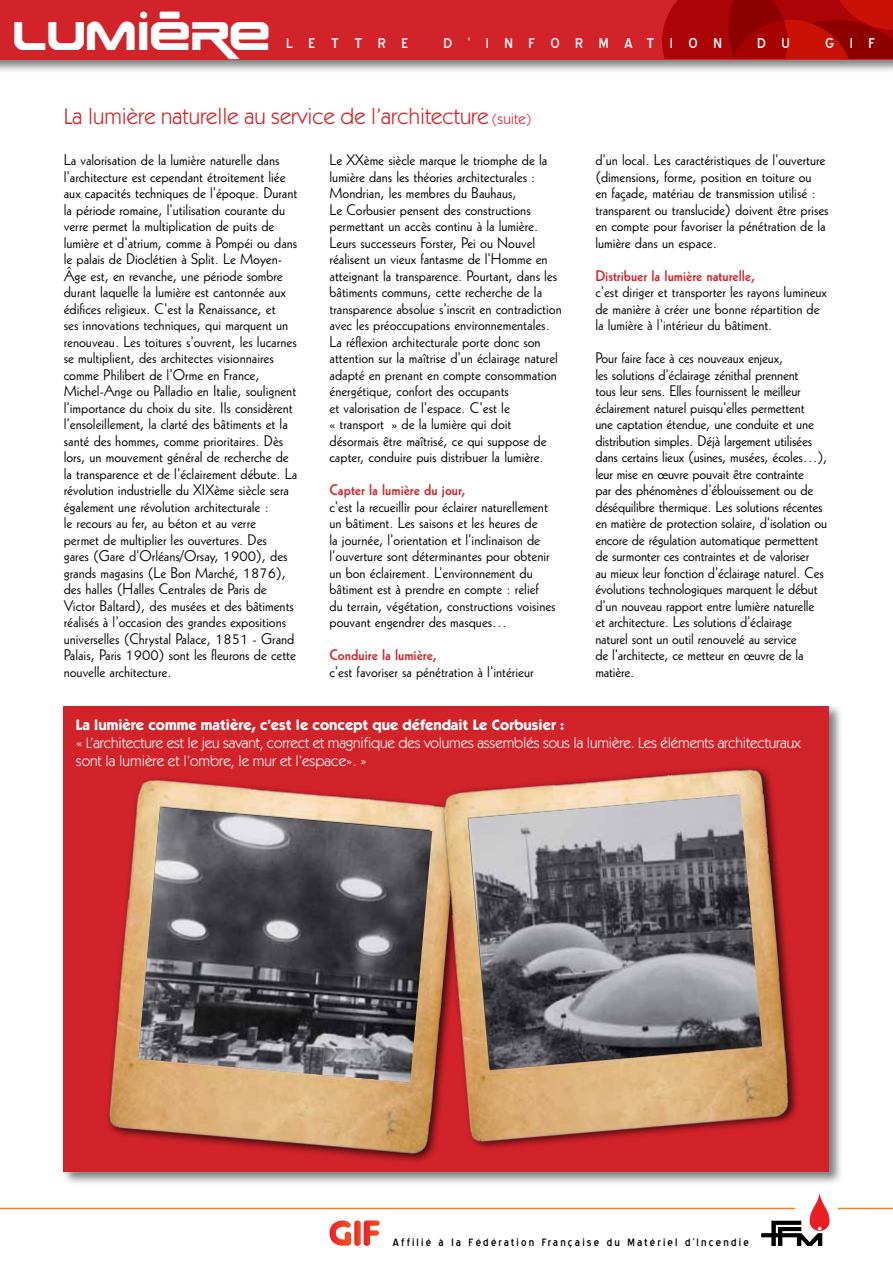
<style>
.page{position:relative;width:893px;height:1263px;background:#fff}
.page>*{position:absolute;margin:0;border:0;box-sizing:border-box;transform-origin:0 0}
.t1{font:39.75px "Earth Normal";color:#fff}
.t2{font:22.5px "Itc Kabel";color:#d2232a}
.t3{font:18px "Blue Highway";letter-spacing:.86em;color:#fff}
.t4{font:15px/16.5px "Geometric 231 BT Roman C";color:#000}
.t5{font:15px/18px "Itc Kabel";letter-spacing:-.01em;color:#fff}
.t6{font:15px "Geometric 231 BT Bold C";color:#d2232a}
.t7{font:700 15px "Itc Kabel";color:#fff}
.t8{font:13.5px "Blue Highway";letter-spacing:.16em;color:#000}
.s1{font-family:"Blue Highway";font-size:18px}
.s2{font-size:15px}
</style>
<div class="page">
<svg style="left:364px;top:1220px;width:16px;height:26px"></svg>
<svg style="left:354px;top:1220px;width:7px;height:26px"></svg>
<svg style="left:330px;top:1220px;width:21px;height:25px"></svg>
<svg style="left:761px;top:1193px;width:68px;height:53px"></svg>
<hr style="left:0;top:1208px;width:795px;height:1px;background:#f58220">
<div style="left:62px;top:704px;width:781px;height:481px;background:#000;opacity:.5"></div>
<div style="left:64px;top:706px;width:765px;height:465px;background:#d2232a"></div>
<div style="left:0;top:0;width:893px;height:74px;background:#000;opacity:.5"></div>
<svg style="left:0;top:0;width:893px;height:60px;background:#c71b20"></svg>
<div style="left:140px;top:12px;width:7px;height:7px;background:#fff;border-radius:50%"></div>
<div style="left:160px;top:12px;width:20px;height:7px;background:#fff;border-radius:2px"></div>
<hr style="left:838px;top:1208px;width:55px;height:1px;background:#f58220">
<img style="left:89px;top:778px;width:386px;height:394px">
<img style="left:138px;top:807px;width:285px;height:275px">
<img style="left:423px;top:767px;width:375px;height:393px">
<img style="left:468px;top:795px;width:294px;height:275px">
<h1 class="t1" style="left:13px;top:8px;width:397px">LUMIERE <span class="s1">L E T T R E</span></h1>
<p class="t3" style="left:443px;top:35px;width:280px">D’INFORMATION</p>
<p class="t3" style="left:757px;top:35px;width:34px">D U</p>
<p class="t3" style="left:825px;top:35px;width:51px">GIF</p>
<h2 class="t2" style="left:64px;top:103px;width:469px">La lumière naturelle au service de l’architecture <span class="s2">(suite)</span></h2>
<p class="t4" style="left:330px;top:151px;width:234px">Le XXème siècle marque le triomphe de la lumière dans les théories architecturales :<br>Mondrian, les membres du Bauhaus,<br>Le Corbusier pensent des constructions permettant un accès continu à la lumière.<br>Leurs successeurs Forster, Pei ou Nouvel réalisent un vieux fantasme de l’Homme en atteignant la transparence. Pourtant, dans les bâtiments communs, cette recherche de la transparence absolue s’inscrit en contradiction avec les préoccupations environnementales.<br>La réflexion architecturale porte donc son attention sur la maîtrise d’un éclairage naturel adapté en prenant en compte consommation énergétique, confort des occupants<br>et valorisation de l’espace. C’est le<br>« transport » de la lumière qui doit désormais être maîtrisé, ce qui suppose de capter, conduire puis distribuer la lumière.</p>
<p class="t6" style="left:330px;top:480px;width:138px">Capter la lumière du jour,</p>
<p class="t4" style="left:330px;top:498px;width:228px">c’est la recueillir pour éclairer naturellement un bâtiment. Les saisons et les heures de<br>la journée, l’orientation et l’inclinaison de l’ouverture sont déterminantes pour obtenir un bon éclairement. L’environnement du bâtiment est à prendre en compte : relief du terrain, végétation, constructions voisines pouvant engendrer des masques…</p>
<p class="t6" style="left:330px;top:645px;width:109px">Conduire la lumière,</p>
<p class="t4" style="left:330px;top:663px;width:205px">c’est favoriser sa pénétration à l’intérieur</p>
<p class="t4" style="left:64px;top:151px;width:235px">La valorisation de la lumière naturelle dans l’architecture est cependant étroitement liée aux capacités techniques de l’époque. Durant la période romaine, l’utilisation courante du verre permet la multiplication de puits de lumière et d’atrium, comme à Pompéi ou dans le palais de Dioclétien à Split. Le Moyen-Âge est, en revanche, une période sombre durant laquelle la lumière est cantonnée aux édifices religieux. C’est la Renaissance, et<br>ses innovations techniques, qui marquent un renouveau. Les toitures s’ouvrent, les lucarnes se multiplient, des architectes visionnaires comme Philibert de l’Orme en France, Michel-Ange ou Palladio en Italie, soulignent l’importance du choix du site. Ils considèrent l’ensoleillement, la clarté des bâtiments et la santé des hommes, comme prioritaires. Dès lors, un mouvement général de recherche de la transparence et de l’éclairement débute. La révolution industrielle du XIXème siècle sera également une révolution architecturale :<br>le recours au fer, au béton et au verre<br>permet de multiplier les ouvertures. Des<br>gares (Gare d’Orléans/Orsay, 1900), des grands magasins (Le Bon Marché, 1876), des halles (Halles Centrales de Paris de Victor Baltard), des musées et des bâtiments réalisés à l’occasion des grandes expositions universelles (Chrystal Palace, 1851 - Grand Palais, Paris 1900) sont les fleurons de cette nouvelle architecture.</p>
<p class="t4" style="left:595px;top:151px;width:235px">d’un local. Les caractéristiques de l’ouverture (dimensions, forme, position en toiture ou<br>en façade, matériau de transmission utilisé : transparent ou translucide) doivent être prises en compte pour favoriser la pénétration de la lumière dans un espace.</p>
<p class="t6" style="left:595px;top:265px;width:161px">Distribuer la lumière naturelle,</p>
<p class="t4" style="left:595px;top:283px;width:233px">c’est diriger et transporter les rayons lumineux de manière à créer une bonne répartition de la lumière à l’intérieur du bâtiment.</p>
<p class="t4" style="left:595px;top:349px;width:234px">Pour faire face à ces nouveaux enjeux,<br>les solutions d’éclairage zénithal prennent<br>tous leur sens. Elles fournissent le meilleur éclairement naturel puisqu’elles permettent<br>une captation étendue, une conduite et une distribution simples. Déjà largement utilisées dans certains lieux (usines, musées, écoles…), leur mise en œuvre pouvait être contrainte<br>par des phénomènes d’éblouissement ou de déséquilibre thermique. Les solutions récentes en matière de protection solaire, d’isolation ou encore de régulation automatique permettent de surmonter ces contraintes et de valoriser<br>au mieux leur fonction d’éclairage naturel. Ces évolutions technologiques marquent le début d’un nouveau rapport entre lumière naturelle et architecture. Les solutions d’éclairage naturel sont un outil renouvelé au service<br>de l’architecte, ce metteur en œuvre de la matière.</p>
<p class="t7" style="left:76px;top:716px;width:490px">La lumière comme matière, c’est le concept que défendait Le Corbusier :</p>
<p class="t5" style="left:76px;top:734px;width:726px">« L’architecture est le jeu savant, correct et magnifique des volumes assemblés sous la lumière. Les éléments architecturaux sont la lumière et l’ombre, le mur et l’espace». »</p>
<p class="t8" style="left:393px;top:1236px;width:357px">Affilié à la Fédération Française du Matériel d’Incendie</p>
</div>
